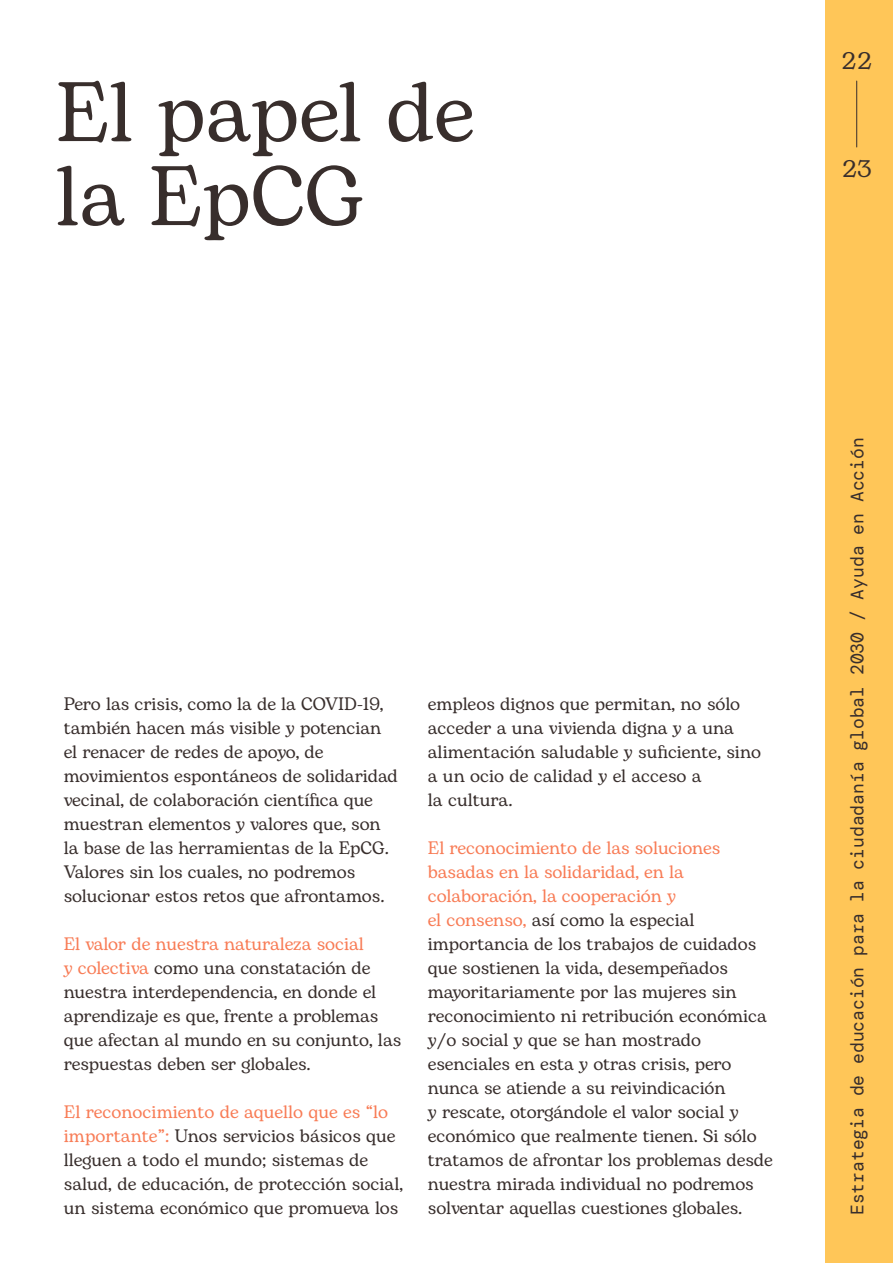
<style>
.page{position:relative;width:893px;height:1263px;background:#fff}
.page>*{position:absolute;margin:0;border:0;box-sizing:border-box;transform-origin:0 0}
.print_h0{font:84px/84px "Bogart";color:#382e2c}
.t1{font:24px "Bogart";color:#382e2c}
.print_p{font:18px/24px "Bogart";color:#382e2c}
.t2{font:18px "DM Mono";color:#382e2c}
.s1{color:#f87c56}
</style>
<div class="page">
<div style="left:825px;top:0;width:68px;height:1263px;background:#ffc658"></div>
<hr style="left:856px;top:81px;width:1px;height:66px;background:#382e2c">
<p class="print_h0" style="left:56px;top:70px;width:420px">El papel de la EpCG</p>
<h2 class="t1" style="left:841px;top:44px;width:33px">22</h2>
<h2 class="t1" style="left:842px;top:152px;width:31px">23</h2>
<p class="print_p" style="left:64px;top:692px;width:336px">Pero las crisis, como la de la COVID-19, también hacen más visible y potencian el renacer de redes de apoyo, de movimientos espontáneos de solidaridad vecinal, de colaboración científica que muestran elementos y valores que, son la base de las herramientas de la EpCG.<br>Valores sin los cuales, no podremos solucionar estos retos que afrontamos.</p>
<p class="print_p" style="left:64px;top:932px;width:339px"><span class="s1">El valor de nuestra naturaleza social<br>y colectiva</span> como una constatación de nuestra interdependencia, en donde el aprendizaje es que, frente a problemas que afectan al mundo en su conjunto, las respuestas deben ser globales.</p>
<p class="print_p" style="left:64px;top:1100px;width:341px"><span class="s1">El reconocimiento de aquello que es “lo importante”:</span> Unos servicios básicos que lleguen a todo el mundo; sistemas de salud, de educación, de protección social, un sistema económico que promueva los</p>
<p class="print_p" style="left:428px;top:692px;width:335px">empleos dignos que permitan, no sólo acceder a una vivienda digna y a una alimentación saludable y suficiente, sino a un ocio de calidad y el acceso a<br>la cultura.</p>
<p class="print_p" style="left:428px;top:836px;width:346px"><span class="s1">El reconocimiento de las soluciones basadas en la solidaridad, en la colaboración, la cooperación y<br>el consenso,</span> así como la especial importancia de los trabajos de cuidados que sostienen la vida, desempeñados mayoritariamente por las mujeres sin reconocimiento ni retribución económica y/o social y que se han mostrado esenciales en esta y otras crisis, pero nunca se atiende a su reivindicación<br>y rescate, otorgándole el valor social y económico que realmente tienen. Si sólo tratamos de afrontar los problemas desde nuestra mirada individual no podremos solventar aquellas cuestiones globales.</p>
<p class="t2" style="left:846px;top:1215px;width:779px;rotate:-90deg">Estrategia de educación para la ciudadanía global 2030 / Ayuda en Acción</p>
</div>
